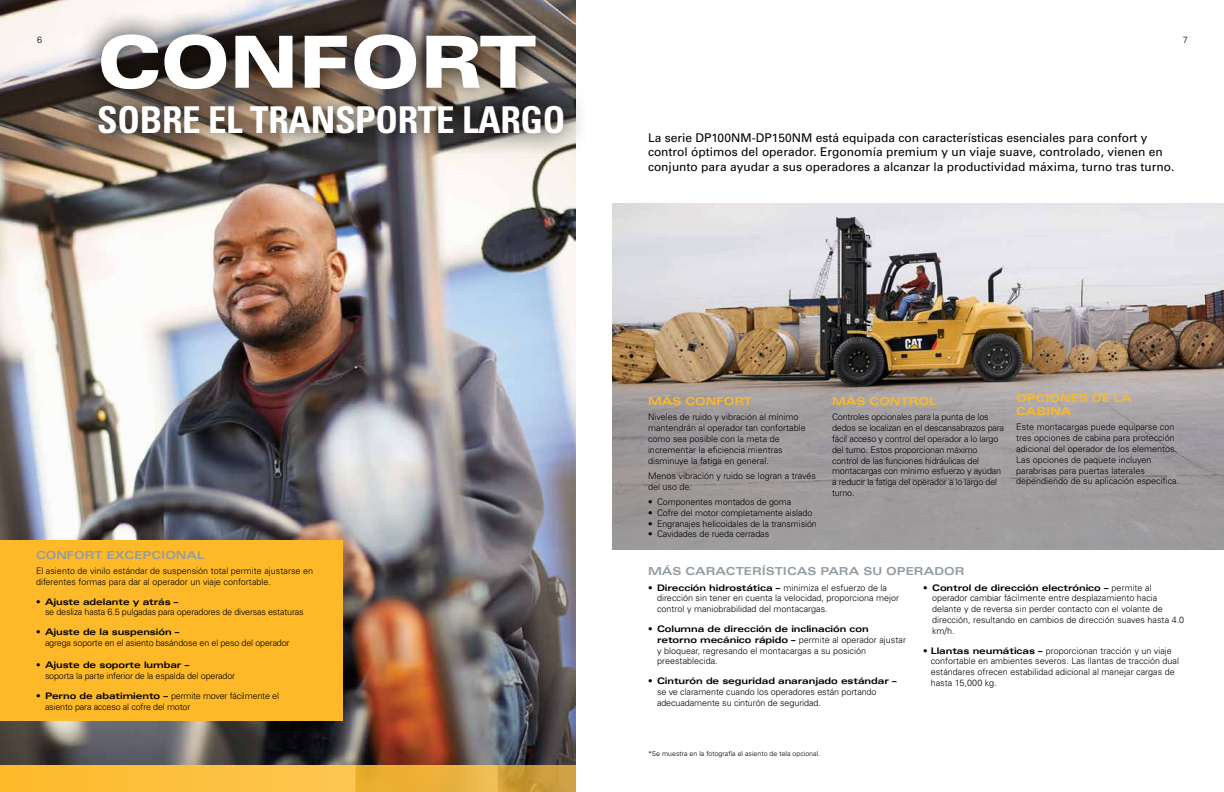
<style>
.page{position:relative;width:1224px;height:792px;background:#fff}
.page>*{position:absolute;margin:0;border:0;box-sizing:border-box;transform-origin:0 0}
.t1{font:900 expanded 72px "Univers LT Std";letter-spacing:-.01em;color:#fff}
.t2{font:700 condensed 37px "Univers LT Std";letter-spacing:-.01em;color:#fff}
.t3{font:12px/14.4px "Univers LT Std";color:#000}
.t4{font:700 expanded 11px "Univers LT Std";color:#949ca1}
.t5{font:700 expanded 11px/13.2px "Univers LT Std";color:#fdb927}
.t6{font:300 9px/10.8px "Univers LT Std";color:#000}
.t7{font:300 9px/10.8px "Univers LT Std";letter-spacing:-.02em;color:#000}
.t8{font:300 9px/10.8px "Univers";letter-spacing:-.02em;color:#000}
.t9{font:700 expanded 9px "Univers LT Std";letter-spacing:-.01em;color:#000}
.t10{font:300 7px "Univers LT Std";color:#000}
.s1{font-family:"Univers LT Std";font-weight:700;font-stretch:expanded}
.s2{font-weight:700;font-stretch:expanded}
</style>
<div class="page">
<img style="left:612px;top:203px;width:612px;height:178px">
<img style="left:0;top:0;width:576px;height:766px">
<div style="left:0;top:766px;width:356px;height:26px;background:linear-gradient(to right,#fdb929,#fdc751)"></div>
<div style="left:356px;top:766px;width:142px;height:26px;background:linear-gradient(to right,#eba925,#edbb51)"></div>
<svg style="left:498px;top:766px;width:78px;height:26px;background:#ca9c39"></svg>
<div style="left:612px;top:381px;width:612px;height:168px;background:#9d9fa2"></div>
<img style="left:75px;top:10px;width:506px;height:149px">
<div style="left:0;top:540px;width:343px;height:181px;background:#fdb927"></div>
<h1 class="t1" style="left:97px;top:20px;width:441px">CONFORT</h1>
<h2 class="t2" style="left:97px;top:97px;width:470px">SOBRE EL TRANSPORTE LARGO</h2>
<p class="t6" style="left:37px;top:34px;width:7px">6</p>
<p class="t6" style="left:1183px;top:34px;width:7px">7</p>
<p class="t3" style="left:648px;top:131px;width:528px">La serie DP100NM-DP150NM está equipada con características esenciales para confort y control óptimos del operador. Ergonomía premium y un viaje suave, controlado, vienen en conjunto para ayudar a sus operadores a alcanzar la productividad máxima, turno tras turno.</p>
<p class="t4" style="left:36px;top:548px;width:170px">CONFORT EXCEPCIONAL</p>
<p class="t6" style="left:36px;top:565px;width:279px">El asiento de vinilo estándar de suspensión total permite ajustarse en diferentes formas para dar al operador un viaje confortable.</p>
<p class="t9" style="left:36px;top:596px;width:144px">• Ajuste adelante y atrás –</p>
<p class="t8" style="left:45px;top:607px;width:260px">se desliza hasta 6.5 pulgadas para operadores de diversas estaturas</p>
<p class="t9" style="left:36px;top:627px;width:145px">• Ajuste de la suspensión –</p>
<p class="t8" style="left:45px;top:637px;width:246px">agrega soporte en el asiento basándose en el peso del operador</p>
<p class="t9" style="left:36px;top:660px;width:155px">• Ajuste de soporte lumbar –</p>
<p class="t8" style="left:45px;top:671px;width:192px">soporta la parte inferior de la espalda del operador</p>
<p class="t8" style="left:45px;top:690px;width:236px;text-indent:-9px"><span class="s1">• Perno de abatimiento –</span> permite mover fácilmente el asiento para acceso al cofre del motor</p>
<p class="t5" style="left:648px;top:394px;width:106px">MÁS CONFORT</p>
<p class="t6" style="left:648px;top:412px;width:159px">Niveles de ruido y vibración al mínimo mantendrán al operador tan confortable como sea posible con la meta de incrementar la eficiencia mientras disminuye la fatiga en general.</p>
<p class="t6" style="left:648px;top:470px;width:169px">Menos vibración y ruido se logran a través del uso de:</p>
<p class="t6" style="left:648px;top:496px;width:145px">• Componentes montados de goma</p>
<p class="t6" style="left:648px;top:507px;width:166px">• Cofre del motor completamente aislado</p>
<p class="t6" style="left:648px;top:518px;width:170px">• Engranajes helicoidales de la transmisión</p>
<p class="t6" style="left:648px;top:529px;width:123px">• Cavidades de rueda cerradas</p>
<p class="t5" style="left:832px;top:394px;width:106px">MÁS CONTROL</p>
<p class="t7" style="left:832px;top:412px;width:174px">Controles opcionales para la punta de los dedos se localizan en el descansabrazos para fácil acceso y control del operador a lo largo del turno. Estos proporcionan máximo control de las funciones hidráulicas del montacargas con mínimo esfuerzo y ayudan a reducir la fatiga del operador a lo largo del turno.</p>
<p class="t5" style="left:1016px;top:391px;width:117px">OPCIONES DE LA<br>CABINA</p>
<p class="t6" style="left:1016px;top:422px;width:165px">Este montacargas puede equiparse con tres opciones de cabina para protección adicional del operador de los elementos.<br>Las opciones de paquete incluyen parabrisas para puertas laterales dependiendo de su aplicación específica.</p>
<p class="t4" style="left:648px;top:565px;width:318px">MÁS CARACTERÍSTICAS PARA SU OPERADOR</p>
<p class="t6" style="left:657px;top:582px;width:244px;text-indent:-9px"><span class="s2">• Dirección hidrostática –</span> minimiza el esfuerzo de la dirección sin tener en cuenta la velocidad, proporciona mejor control y maniobrabilidad del montacargas.</p>
<p class="t6" style="left:657px;top:623px;width:251px;text-indent:-9px"><span class="s2">• Columna de dirección de inclinación con retorno mecánico rápido –</span> permite al operador ajustar y bloquear, regresando el montacargas a su posición preestablecida.</p>
<p class="t9" style="left:648px;top:676px;width:250px">• Cinturón de seguridad anaranjado estándar –</p>
<p class="t6" style="left:657px;top:686px;width:221px">se ve claramente cuando los operadores están portando adecuadamente su cinturón de seguridad.</p>
<p class="t6" style="left:932px;top:582px;width:254px;text-indent:-9px"><span class="s2">• Control de dirección electrónico –</span> permite al operador cambiar fácilmente entre desplazamiento hacia delante y de reversa sin perder contacto con el volante de dirección, resultando en cambios de dirección suaves hasta 4.0 km/h.</p>
<p class="t6" style="left:931px;top:645px;width:250px;text-indent:-8px"><span class="s2">• Llantas neumáticas –</span> proporcionan tracción y un viaje confortable en ambientes severos. Las llantas de tracción dual estándares ofrecen estabilidad adicional al manejar cargas de hasta 15,000 kg.</p>
<p class="t10" style="left:648px;top:749px;width:174px">*Se muestra en la fotografía el asiento de tela opcional.</p>
</div>
